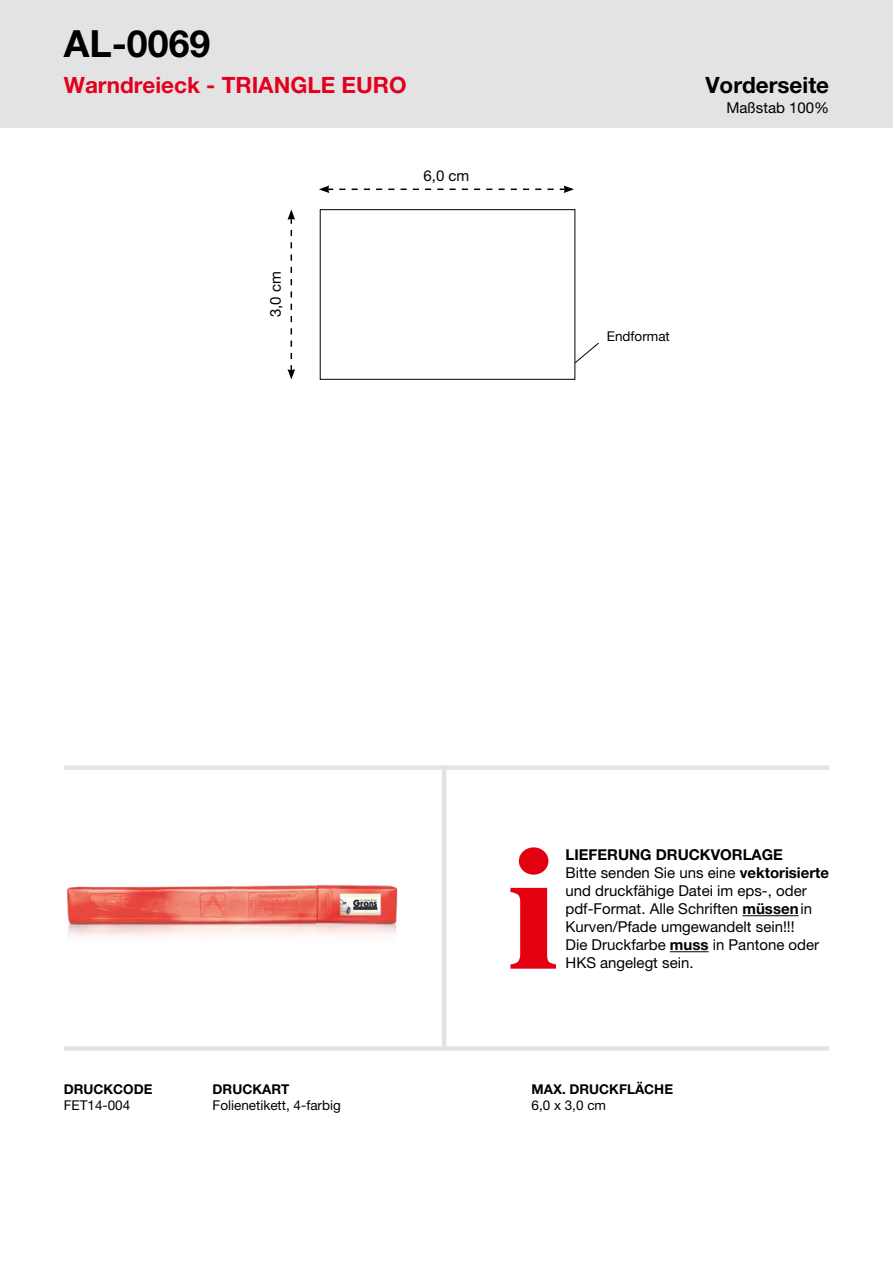
<style>
.page{position:relative;width:893px;height:1263px;background:#fff}
.page>*{position:absolute;margin:0;border:0;box-sizing:border-box;transform-origin:0 0}
.t1{font:700 37.5px "Helvetica Neue LT Pro";color:#000}
.t2{font:700 22.5px "Helvetica Neue LT Pro";color:#e3001f}
.t3{font:700 22.5px "Helvetica Neue LT Pro";color:#000}
.t4{font:15px/18px "Helvetica Neue LT Pro";color:#000}
.t5{font:13.5px "Helvetica Neue LT Pro";color:#000}
.t6{font:700 13.5px "Helvetica Neue LT Pro";color:#000}
.s1{font-weight:700}
</style>
<div class="page">
<div style="left:0;top:0;width:893px;height:128px;background:#e3e3e3"></div>
<svg style="left:319px;top:185px;width:255px;height:8px"></svg>
<div style="left:320px;top:209px;width:255px;height:170px;border:1px solid #000"></div>
<svg style="left:574px;top:342px;width:25px;height:22px"></svg>
<svg style="left:287px;top:209px;width:8px;height:170px"></svg>
<hr style="left:742px;top:915px;width:57px;height:1px;background:#000">
<hr style="left:670px;top:951px;width:39px;height:1px;background:#000">
<svg style="left:510px;top:847px;width:46px;height:122px"></svg>
<hr style="left:442px;top:765px;width:4px;height:281px;background:#e3e3e3">
<div style="left:64px;top:765px;width:765px;height:5px;background:#e3e3e3"></div>
<hr style="left:64px;top:1046px;width:765px;height:4px;background:#e3e3e3">
<img style="left:67px;top:884px;width:331px;height:53px">
<h1 class="t1" style="left:64px;top:20px;width:148px">AL-0069</h1>
<h2 class="t2" style="left:64px;top:71px;width:344px">Warndreieck - TRIANGLE EURO</h2>
<h2 class="t3" style="left:705px;top:71px;width:125px">Vorderseite</h2>
<p class="t4" style="left:266px;top:317px;width:47px;rotate:-90deg">3,0 cm</p>
<p class="t4" style="left:424px;top:166px;width:47px">6,0 cm</p>
<p class="t4" style="left:726px;top:98px;width:104px">Maßstab 100%</p>
<p class="t5" style="left:607px;top:328px;width:65px">Endformat</p>
<p class="t4" style="left:565px;top:846px;width:265px"><span class="s1">LIEFERUNG DRUCKVORLAGE<br></span>Bitte senden Sie uns eine <span class="s1">vektorisierte </span>und druckfähige Datei im eps-, oder pdf-Format. Alle Schriften <span class="s1">müssen</span>in<br>Kurven/Pfade umgewandelt sein!!!<br>Die Druckfarbe <span class="s1">muss</span> in Pantone oder<br>HKS angelegt sein.</p>
<p class="t6" style="left:64px;top:1081px;width:90px">DRUCKCODE</p>
<p class="t6" style="left:213px;top:1081px;width:78px">DRUCKART</p>
<p class="t6" style="left:532px;top:1081px;width:143px">MAX. DRUCKFLÄCHE</p>
<p class="t5" style="left:64px;top:1097px;width:68px">FET14-004</p>
<p class="t5" style="left:213px;top:1097px;width:130px">Folienetikett, 4-farbig</p>
<p class="t5" style="left:532px;top:1097px;width:76px">6,0 x 3,0 cm</p>
</div>
